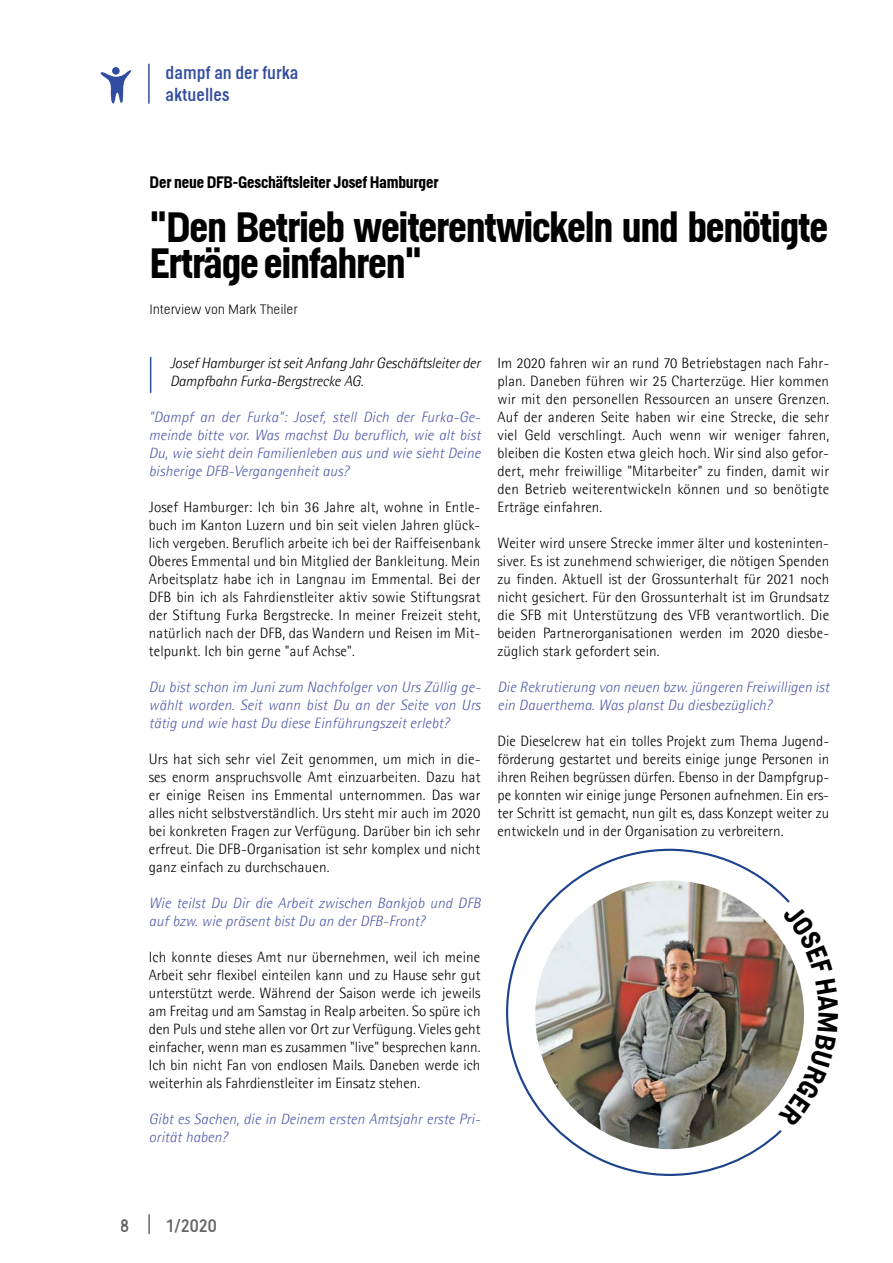
<style>
.page{position:relative;width:893px;height:1263px;background:#fff}
.page>*{position:absolute;margin:0;border:0;box-sizing:border-box;transform-origin:0 0}
.t1{font:700 42px/36px "Helsinki";letter-spacing:-.03em;color:#000}
.t2{font:18px/21.6px "Helsinki";color:#324da0}
.t3{font:18px "Helsinki";color:#000}
.t4{font:700 16.5px "Helsinki";letter-spacing:-.01em;color:#000}
.t5{font:300 15px/18px "Agfa Rotis Semisans";letter-spacing:.01em;color:#000;text-align:justify}
.t6{font:italic 300 15px/18px "Agfa Rotis Semisans";letter-spacing:.01em;color:#515ba8}
.t7{font:italic 300 15px/18px "Agfa Rotis Semisans";letter-spacing:-.01em;color:#000}
.t8{font:300 13.5px "Helsinki";letter-spacing:-.01em;color:#000}
</style>
<div class="page">
<svg style="left:100px;top:67px;width:32px;height:37px"></svg>
<hr style="left:148px;top:64px;width:2px;height:40px;background:#324da0">
<hr style="left:148px;top:1214px;width:2px;height:20px;background:#000">
<img style="left:506px;top:848px;width:284px;height:328px">
<hr style="left:150px;top:357px;width:1px;height:36px;background:#324da0">
<svg style="left:778px;top:903px;width:26px;height:224px"></svg>
<p class="t2" style="left:166px;top:61px;width:134px">dampf an der furka aktuelles</p>
<p class="t4" style="left:150px;top:172px;width:291px">Der neue DFB-Geschäftsleiter Josef Hamburger</p>
<h1 class="t1" style="left:150px;top:208px;width:680px">"Den Betrieb weiterentwickeln und benötigte<br>Erträge einfahren"</h1>
<p class="t8" style="left:150px;top:301px;width:149px">Interview von Mark Theiler</p>
<p class="t7" style="left:170px;top:354px;width:312px">Josef Hamburger ist seit Anfang Jahr Geschäftsleiter der<br>Dampfbahn Furka-Bergstrecke AG.</p>
<p class="t6" style="left:149px;top:408px;width:333px;text-align:justify">"Dampf an der Furka": Josef, stell Dich der Furka-Ge&shy;meinde bitte vor. Was machst Du beruflich, wie alt bist Du, wie sieht dein Familienleben aus und wie sieht Deine bisherige DFB-Vergangenheit aus?</p>
<p class="t5" style="left:149px;top:498px;width:333px">Josef Hamburger: Ich bin 36 Jahre alt, wohne in Entle&shy;buch im Kanton Luzern und bin seit vielen Jahren glück&shy;lich vergeben. Beruflich arbeite ich bei der Raiffeisenbank Oberes Emmental und bin Mitglied der Bankleitung. Mein Arbeitsplatz habe ich in Langnau im Emmental. Bei der DFB bin ich als Fahrdienstleiter aktiv sowie Stiftungsrat der Stiftung Furka Bergstrecke. In meiner Freizeit steht, natürlich nach der DFB, das Wandern und Reisen im Mit&shy;telpunkt. Ich bin gerne "auf Achse".</p>
<p class="t6" style="left:149px;top:678px;width:333px;text-align:justify">Du bist schon im Juni zum Nachfolger von Urs Züllig ge&shy;wählt worden. Seit wann bist Du an der Seite von Urs tätig und wie hast Du diese Einführungszeit erlebt?</p>
<p class="t5" style="left:149px;top:750px;width:333px">Urs hat sich sehr viel Zeit genommen, um mich in die&shy;ses enorm anspruchsvolle Amt einzuarbeiten. Dazu hat er einige Reisen ins Emmental unternommen. Das war alles nicht selbstverständlich. Urs steht mir auch im 2020 bei konkreten Fragen zur Verfügung. Darüber bin ich sehr erfreut. Die DFB-Organisation ist sehr komplex und nicht ganz einfach zu durchschauen.</p>
<p class="t6" style="left:149px;top:894px;width:333px">Wie teilst Du Dir die Arbeit zwischen Bankjob und DFB auf bzw. wie präsent bist Du an der DFB-Front?</p>
<p class="t5" style="left:149px;top:948px;width:333px">Ich konnte dieses Amt nur übernehmen, weil ich meine Arbeit sehr flexibel einteilen kann und zu Hause sehr gut unterstützt werde. Während der Saison werde ich jeweils am Freitag und am Samstag in Realp arbeiten. So spüre ich den Puls und stehe allen vor Ort zur Verfügung. Vieles geht einfacher, wenn man es zusammen "live" besprechen kann.<br>Ich bin nicht Fan von endlosen Mails. Daneben werde ich weiterhin als Fahrdienstleiter im Einsatz stehen.</p>
<p class="t6" style="left:149px;top:1110px;width:333px">Gibt es Sachen, die in Deinem ersten Amtsjahr erste Pri&shy;orität haben?</p>
<p class="t5" style="left:497px;top:354px;width:333px">Im 2020 fahren wir an rund 70 Betriebstagen nach Fahr&shy;plan. Daneben führen wir 25 Charterzüge. Hier kommen wir mit den personellen Ressourcen an unsere Grenzen.<br>Auf der anderen Seite haben wir eine Strecke, die sehr viel Geld verschlingt. Auch wenn wir weniger fahren, bleiben die Kosten etwa gleich hoch. Wir sind also gefor&shy;dert, mehr freiwillige "Mitarbeiter" zu finden, damit wir den Betrieb weiterentwickeln können und so benötigte Erträge einfahren.</p>
<p class="t5" style="left:497px;top:534px;width:333px">Weiter wird unsere Strecke immer älter und kosteninten&shy;siver. Es ist zunehmend schwieriger, die nötigen Spenden zu finden. Aktuell ist der Grossunterhalt für 2021 noch nicht gesichert. Für den Grossunterhalt ist im Grundsatz die SFB mit Unterstützung des VFB verantwortlich. Die beiden Partnerorganisationen werden im 2020 diesbe&shy;züglich stark gefordert sein.</p>
<p class="t6" style="left:497px;top:678px;width:333px">Die Rekrutierung von neuen bzw. jüngeren Freiwilligen ist ein Dauerthema. Was planst Du diesbezüglich?</p>
<p class="t5" style="left:497px;top:732px;width:333px">Die Dieselcrew hat ein tolles Projekt zum Thema Jugend&shy;förderung gestartet und bereits einige junge Personen in ihren Reihen begrüssen dürfen. Ebenso in der Dampfgrup&shy;pe konnten wir einige junge Personen aufnehmen. Ein ers&shy;ter Schritt ist gemacht, nun gilt es, dass Konzept weiter zu entwickeln und in der Organisation zu verbreitern.</p>
<p class="t3" style="left:121px;top:1215px;width:10px">8</p>
<p class="t3" style="left:165px;top:1215px;width:53px">1/2020</p>
</div>
